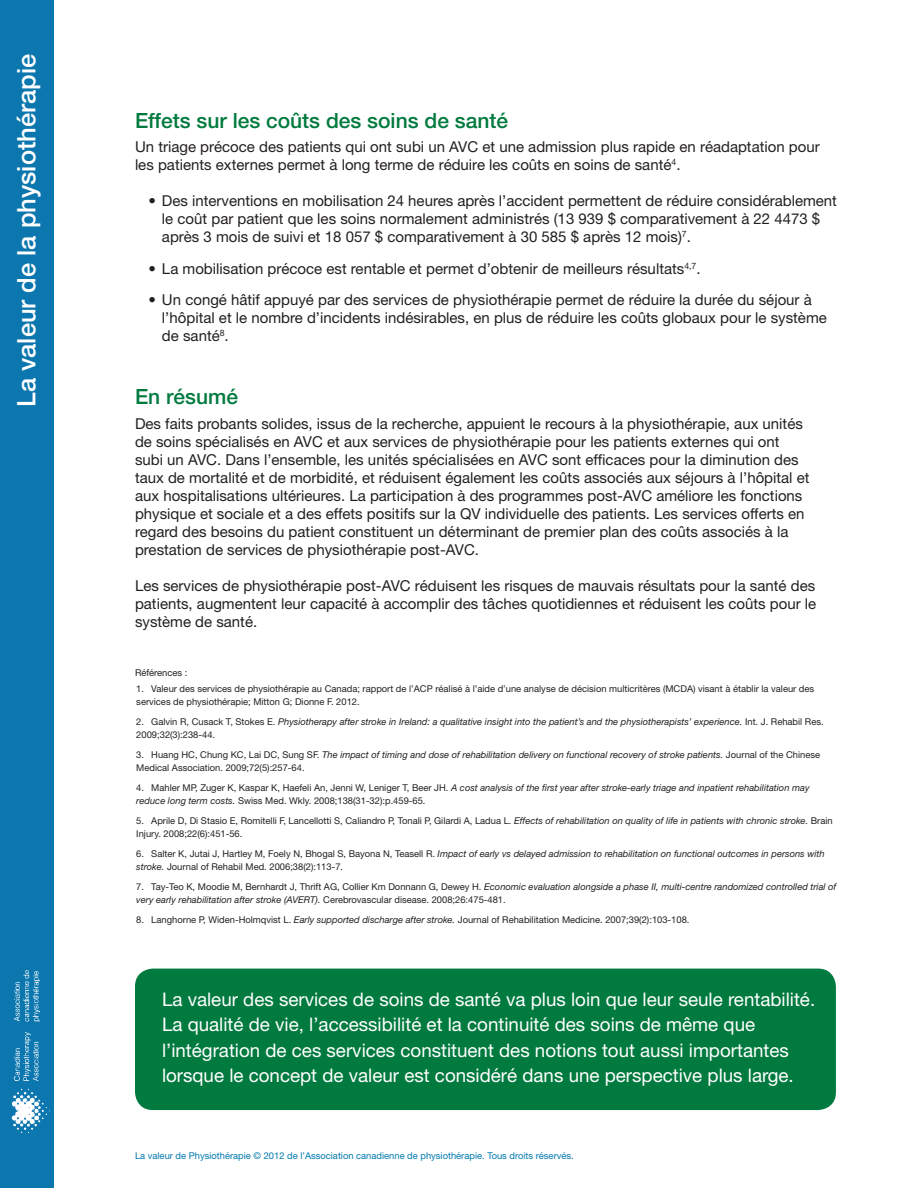
<style>
.page{position:relative;width:918px;height:1188px;background:#fff}
.page>*{position:absolute;margin:0;border:0;box-sizing:border-box;transform-origin:0 0}
.t1{font:500 25.5px "Helvetica Neue";color:#fff}
.t2{font:500 21px "Helvetica Neue";color:#007a3e}
.t3{font:18.75px/25.5px "Helvetica Neue";color:#fff}
.t4{font:15px/18px "Helvetica Neue";color:#231f20}
.t5{font:9.3px/13.2px "Helvetica Neue";color:#231f20}
.t6{font:italic 9.3px/13.2px "Helvetica Neue";color:#231f20}
.t7{font:9.3px "Helvetica Neue";color:#0078ae}
.s1{font-style:normal}
.s2{font-style:italic}
</style>
<div class="page">
<div style="left:0;top:0;width:54px;height:1188px;background:#0c77af"></div>
<img style="left:16px;top:970px;width:24px;height:23px">
<div style="left:135px;top:969px;width:701px;height:141px;background:#007a3e;border-radius:18px"></div>
<h1 class="t1" style="left:11px;top:407px;width:354px;rotate:-90deg">La valeur de la physiothérapie</h1>
<h2 class="t2" style="left:135px;top:108px;width:375px">Effets sur les coûts des soins de santé</h2>
<p class="t4" style="left:135px;top:138px;width:686px">Un triage précoce des patients qui ont subi un AVC et une admission plus rapide en réadaptation pour les patients externes permet à long terme de réduire les coûts en soins de santé<sup>4</sup>.</p>
<p class="t4" style="left:162px;top:192px;width:677px;text-indent:-14px">• Des interventions en mobilisation 24 heures après l’accident permettent de réduire considérablement le coût par patient que les soins normalement administrés (13 939 $ comparativement à 22 4473 $ après 3 mois de suivi et 18 057 $ comparativement à 30 585 $ après 12 mois)<sup>7</sup>.</p>
<p class="t4" style="left:148px;top:259px;width:554px">• La mobilisation précoce est rentable et permet d’obtenir de meilleurs résultats<sup>4,7</sup>.</p>
<p class="t4" style="left:162px;top:291px;width:666px;text-indent:-14px">• Un congé hâtif appuyé par des services de physiothérapie permet de réduire la durée du séjour à l’hôpital et le nombre d’incidents indésirables, en plus de réduire les coûts globaux pour le système de santé<sup>8</sup>.</p>
<h2 class="t2" style="left:135px;top:384px;width:105px">En résumé</h2>
<p class="t4" style="left:135px;top:415px;width:676px">Des faits probants solides, issus de la recherche, appuient le recours à la physiothérapie, aux unités de soins spécialisés en AVC et aux services de physiothérapie pour les patients externes qui ont subi un AVC. Dans l’ensemble, les unités spécialisées en AVC sont efficaces pour la diminution des taux de mortalité et de morbidité, et réduisent également les coûts associés aux séjours à l’hôpital et aux hospitalisations ultérieures. La participation à des programmes post-AVC améliore les fonctions physique et sociale et a des effets positifs sur la QV individuelle des patients. Les services offerts en regard des besoins du patient constituent un déterminant de premier plan des coûts associés à la prestation de services de physiothérapie post-AVC.</p>
<p class="t4" style="left:135px;top:577px;width:683px;text-align:justify">Les services de physiothérapie post-AVC réduisent les risques de mauvais résultats pour la santé des patients, augmentent leur capacité à accomplir des tâches quotidiennes et réduisent les coûts pour le système de santé.</p>
<p class="t5" style="left:135px;top:666px;width:54px">Références :</p>
<p class="t5" style="left:136px;top:682px;width:679px">1. Valeur des services de physiothérapie au Canada; rapport de l’ACP réalisé à l’aide d’une analyse de décision multicritères (MCDA) visant à établir la valeur des services de physiothérapie; Mitton G; Dionne F. 2012.</p>
<p class="t6" style="left:136px;top:715px;width:689px"><span class="s1">2. Galvin R, Cusack T, Stokes E.</span> Physiotherapy after stroke in Ireland: a qualitative insight into the patient’s and the physiotherapists’ experience. <span class="s1">Int. J. Rehabil Res.<br>2009;32(3):238-44.</span></p>
<p class="t5" style="left:136px;top:748px;width:685px">3. Huang HC, Chung KC, Lai DC, Sung SF. <span class="s2">The impact of timing and dose of rehabilitation delivery on functional recovery of stroke patients.</span> Journal of the Chinese<br>Medical Association. 2009;72(5):257-64.</p>
<p class="t6" style="left:136px;top:781px;width:675px"><span class="s1">4. Mahler MP, Zuger K, Kaspar K, Haefeli An, Jenni W, Leniger T, Beer JH.</span> A cost analysis of the first year after stroke-early triage and inpatient rehabilitation may reduce long term costs. <span class="s1">Swiss Med. Wkly. 2008;138(31-32):p.459-65.</span></p>
<p class="t5" style="left:136px;top:814px;width:698px">5. Aprile D, Di Stasio E, Romitelli F, Lancellotti S, Caliandro P, Tonali P, Gilardi A, Ladua L. <span class="s2">Effects of rehabilitation on quality of life in patients with chronic stroke.</span> Brain<br>Injury. 2008;22(6):451-56.</p>
<p class="t5" style="left:136px;top:847px;width:690px">6. Salter K, Jutai J, Hartley M, Foely N, Bhogal S, Bayona N, Teasell R. <span class="s2">Impact of early vs delayed admission to rehabilitation on functional outcomes in persons with stroke.</span> Journal of Rehabil Med. 2006;38(2):113-7.</p>
<p class="t6" style="left:136px;top:880px;width:702px"><span class="s1">7. Tay-Teo K, Moodie M, Bernhardt J, Thrift AG, Collier Km Donnann G, Dewey H.</span> Economic evaluation alongside a phase II, multi-centre randomized controlled trial of very early rehabilitation after stroke (AVERT). <span class="s1">Cerebrovascular disease. 2008;26:475-481.</span></p>
<p class="t5" style="left:136px;top:913px;width:555px">8. Langhorne P, Widen-Holmqvist L. <span class="s2">Early supported discharge after stroke.</span> Journal of Rehabilitation Medicine. 2007;39(2):103-108.</p>
<p class="t3" style="left:162px;top:986px;width:655px">La valeur des services de soins de santé va plus loin que leur seule rentabilité.<br>La qualité de vie, l’accessibilité et la continuité des soins de même que l’intégration de ces services constituent des notions tout aussi importantes lorsque le concept de valeur est considéré dans une perspective plus large.</p>
<p class="t7" style="left:135px;top:1150px;width:440px">La valeur de Physiothérapie © 2012 de l’Association canadienne de physiothérapie. Tous droits réservés.</p>
</div>
